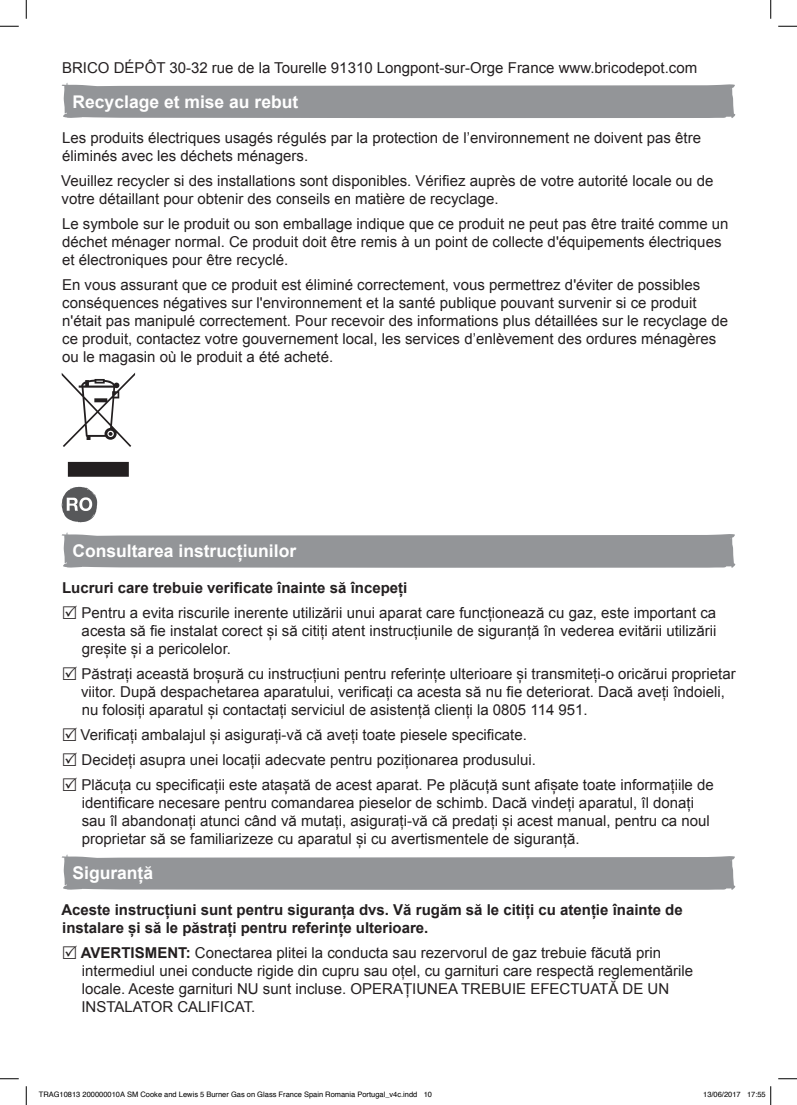
<style>
.page{position:relative;width:797px;height:1105px;background:#fff}
.page>*{position:absolute;margin:0;border:0;box-sizing:border-box;transform-origin:0 0}
.t1{font:700 17.5px "Arial";color:#fff}
.t2{font:15px/18px "Arial";color:#231f20}
.t3{font:700 15px/18px "Arial";color:#231f20}
.t4{font:7.5px "Helvetica";color:#000}
.s1{font-weight:700}
</style>
<div class="page">
<svg style="left:62px;top:83px;width:673px;height:35px;background:#9b9da0"></svg>
<svg style="left:62px;top:373px;width:73px;height:104px"></svg>
<svg style="left:62px;top:487px;width:35px;height:35px"></svg>
<svg style="left:62px;top:532px;width:673px;height:36px;background:#9ea0a2"></svg>
<svg style="left:62px;top:854px;width:673px;height:36px;background:#9ea0a2"></svg>
<svg style="left:0;top:25px;width:19px;height:2px"></svg>
<svg style="left:778px;top:25px;width:19px;height:2px"></svg>
<svg style="left:0;top:1078px;width:19px;height:1px"></svg>
<svg style="left:778px;top:1078px;width:19px;height:1px"></svg>
<svg style="left:25px;top:0;width:2px;height:19px"></svg>
<svg style="left:25px;top:1086px;width:2px;height:19px"></svg>
<svg style="left:770px;top:0;width:1px;height:19px"></svg>
<svg style="left:770px;top:1086px;width:1px;height:19px"></svg>
<p class="t2" style="left:62px;top:58px;width:636px">BRICO DÉPÔT 30-32 rue de la Tourelle 91310 Longpont-sur-Orge France www.bricodepot.com</p>
<p class="t1" style="left:73px;top:90px;width:227px">Recyclage et mise au rebut</p>
<p class="t2" style="left:62px;top:129px;width:640px">Les produits électriques usagés régulés par la protection de l’environnement ne doivent pas être éliminés avec les déchets ménagers.</p>
<p class="t2" style="left:61px;top:172px;width:653px">Veuillez recycler si des installations sont disponibles. Vérifiez auprès de votre autorité locale ou de votre détaillant pour obtenir des conseils en matière de recyclage.</p>
<p class="t2" style="left:62px;top:215px;width:668px">Le symbole sur le produit ou son emballage indique que ce produit ne peut pas être traité comme un déchet ménager normal. Ce produit doit être remis à un point de collecte d'équipements électriques et électroniques pour être recyclé.</p>
<p class="t2" style="left:62px;top:276px;width:667px">En vous assurant que ce produit est éliminé correctement, vous permettrez d'éviter de possibles conséquences négatives sur l'environnement et la santé publique pouvant survenir si ce produit n'était pas manipulé correctement. Pour recevoir des informations plus détaillées sur le recyclage de ce produit, contactez votre gouvernement local, les services d’enlèvement des ordures ménagères ou le magasin où le produit a été acheté.</p>
<p class="t1" style="left:72px;top:540px;width:225px">Consultarea instrucțiunilor</p>
<p class="t3" style="left:62px;top:579px;width:347px">Lucruri care trebuie verificate înainte să începeți</p>
<p class="t2" style="left:82px;top:604px;width:636px;text-align:justify">Pentru a evita riscurile inerente utilizării unui aparat care funcționează cu gaz, este important ca acesta să fie instalat corect și să citiți atent instrucțiunile de siguranță în vederea evitării utilizării greșite și a pericolelor.</p>
<p class="t2" style="left:81px;top:665px;width:656px">Păstrați această broșură cu instrucțiuni pentru referințe ulterioare și transmiteți-o oricărui proprietar viitor. După despachetarea aparatului, verificați ca acesta să nu fie deteriorat. Dacă aveți îndoieli, nu folosiți aparatul și contactați serviciul de asistență clienți la 0805 114 951.</p>
<p class="t2" style="left:81px;top:722px;width:634px;line-height:25.1px">Verificați ambalajul și asigurați-vă că aveți toate piesele specificate.<br>Decideți asupra unei locații adecvate pentru poziționarea produsului.<br>Plăcuța cu specificații este atașată de acest aparat. Pe plăcuță sunt afișate toate informațiile de</p>
<p class="t2" style="left:82px;top:794px;width:629px">identificare necesare pentru comandarea pieselor de schimb. Dacă vindeți aparatul, îl donați sau îl abandonați atunci când vă mutați, asigurați-vă că predați și acest manual, pentru ca noul proprietar să se familiarizeze cu aparatul și cu avertismentele de siguranță.</p>
<p class="t1" style="left:72px;top:862px;width:82px">Siguranță</p>
<p class="t3" style="left:61px;top:901px;width:623px">Aceste instrucțiuni sunt pentru siguranța dvs. Vă rugăm să le citiți cu atenție înainte de instalare și să le păstrați pentru referințe ulterioare.</p>
<p class="t2" style="left:81px;top:944px;width:614px"><span class="s1">AVERTISMENT:</span> Conectarea plitei la conducta sau rezervorul de gaz trebuie făcută prin intermediul unei conducte rigide din cupru sau oțel, cu garnituri care respectă reglementările locale. Aceste garnituri NU sunt incluse. OPERAȚIUNEA TREBUIE EFECTUATĂ DE UN INSTALATOR CALIFICAT.</p>
<p class="t4" style="left:39px;top:1089px;width:395px">TRAG10813 200000010A SM Cooke and Lewis 5 Burner Gas on Glass France Spain Romania Portugal_v4c.indd 10</p>
<p class="t4" style="left:703px;top:1089px;width:64px">13/06/2017 17:55</p>
</div>
